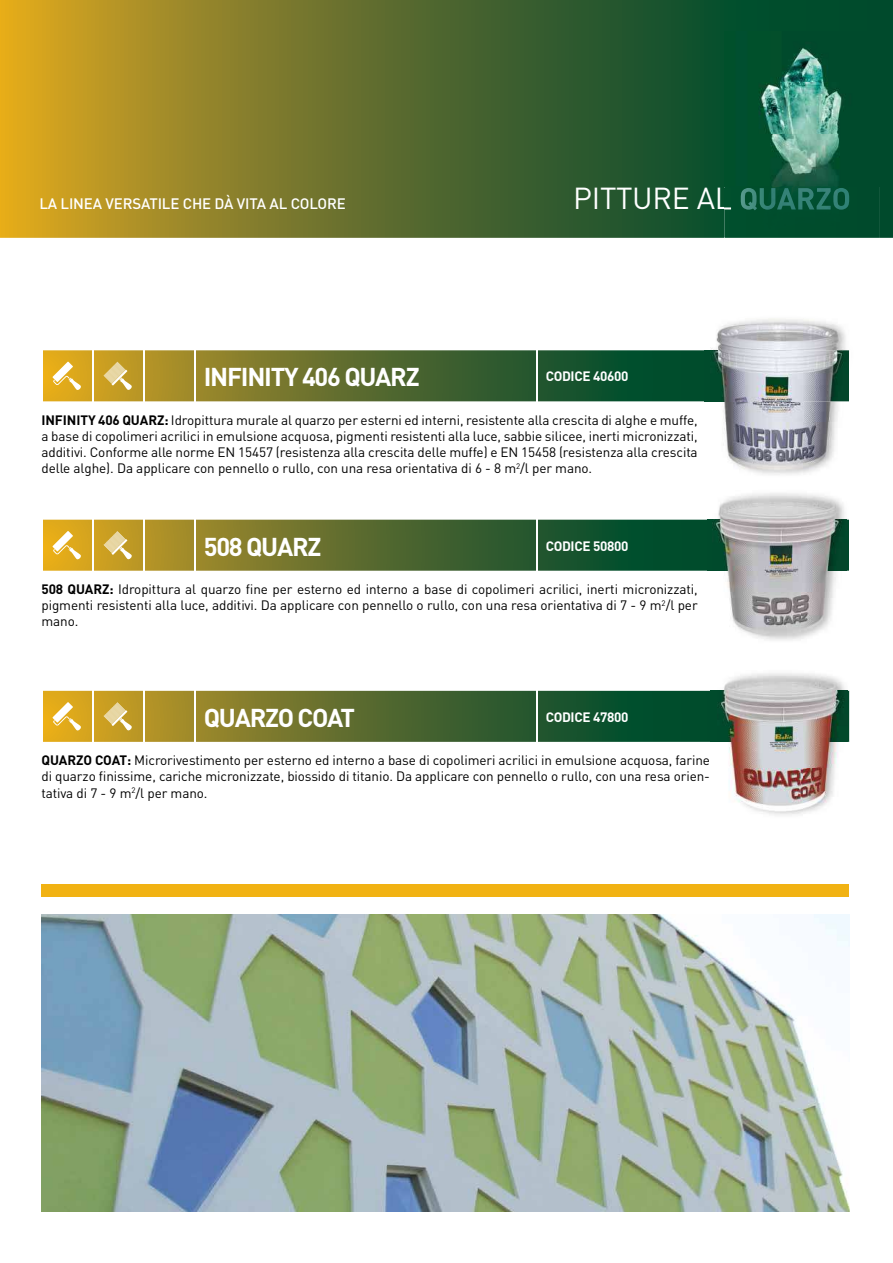
<style>
.page{position:relative;width:893px;height:1263px;background:#fff}
.page>*{position:absolute;margin:0;border:0;box-sizing:border-box;transform-origin:0 0}
.t1{font:30px "DIN";letter-spacing:-.01em;color:#fff}
.t2{font:700 25.5px "DIN";letter-spacing:-.05em;color:#fff}
.t3{font:500 15px "DIN";letter-spacing:-.01em;color:#fff}
.t4{font:13.5px/16.2px "DIN";letter-spacing:-.005em;color:#000;text-align:justify}
.t5{font:700 13.5px "DIN";letter-spacing:-.025em;color:#fff}
.s1{font-weight:700}
</style>
<div class="page">
<div style="left:41px;top:884px;width:808px;height:13px;background:#f1b213"></div>
<svg style="left:43px;top:350px;width:661px;height:51px;background:#617332"></svg>
<svg style="left:43px;top:520px;width:665px;height:51px;background:#617332"></svg>
<svg style="left:43px;top:691px;width:667px;height:51px;background:#607231"></svg>
<svg style="left:0;top:0;width:893px;height:238px;background:#66722b"></svg>
<img style="left:41px;top:914px;width:808px;height:298px">
<img style="left:847px;top:691px;width:3px;height:51px">
<img style="left:710px;top:673px;width:137px;height:142px">
<img style="left:710px;top:691px;width:7px;height:51px">
<img style="left:846px;top:520px;width:3px;height:51px">
<img style="left:802px;top:494px;width:44px;height:145px">
<img style="left:708px;top:520px;width:4px;height:51px">
<img style="left:712px;top:493px;width:90px;height:147px">
<img style="left:704px;top:319px;width:145px;height:156px">
<img style="left:704px;top:350px;width:7px;height:51px">
<img style="left:724px;top:31px;width:156px;height:207px">
<img style="left:724px;top:188px;width:7px;height:22px">
<img style="left:741px;top:188px;width:108px;height:22px">
<p class="t3" style="left:39px;top:194px;width:308px">LA LINEA VERSATILE CHE DÀ VITA AL COLORE</p>
<h1 class="t1" style="left:573px;top:180px;width:160px">PITTURE AL</h1>
<h2 class="t2" style="left:204px;top:361px;width:217px">INFINITY 406 QUARZ</h2>
<p class="t5" style="left:546px;top:368px;width:84px">CODICE 40600</p>
<p class="t4" style="left:41px;top:411px;width:658px"><span class="s1">INFINITY 406 QUARZ:</span> Idropittura murale al quarzo per esterni ed interni, resistente alla crescita di alghe e muffe, a base di copolimeri acrilici in emulsione acquosa, pigmenti resistenti alla luce, sabbie silicee, inerti micronizzati, additivi. Conforme alle norme EN 15457 (resistenza alla crescita delle muffe) e EN 15458 (resistenza alla crescita delle alghe). Da applicare con pennello o rullo, con una resa orientativa di 6 - 8 m<sup>2</sup>/l per mano.</p>
<h2 class="t2" style="left:204px;top:530px;width:119px">508 QUARZ</h2>
<p class="t5" style="left:546px;top:537px;width:84px">CODICE 50800</p>
<p class="t4" style="left:41px;top:581px;width:658px"><span class="s1">508 QUARZ:</span> Idropittura al quarzo fine per esterno ed interno a base di copolimeri acrilici, inerti micronizzati, pigmenti resistenti alla luce, additivi. Da applicare con pennello o rullo, con una resa orientativa di 7 - 9 m<sup>2</sup>/l per mano.</p>
<h2 class="t2" style="left:204px;top:701px;width:153px">QUARZO COAT</h2>
<p class="t5" style="left:546px;top:708px;width:84px">CODICE 47800</p>
<p class="t4" style="left:41px;top:752px;width:670px"><span class="s1">QUARZO COAT:</span> Microrivestimento per esterno ed interno a base di copolimeri acrilici in emulsione acquosa, farine di quarzo finissime, cariche micronizzate, biossido di titanio. Da applicare con pennello o rullo, con una resa orien&shy;tativa di 7 - 9 m<sup>2</sup>/l per mano.</p>
</div>
